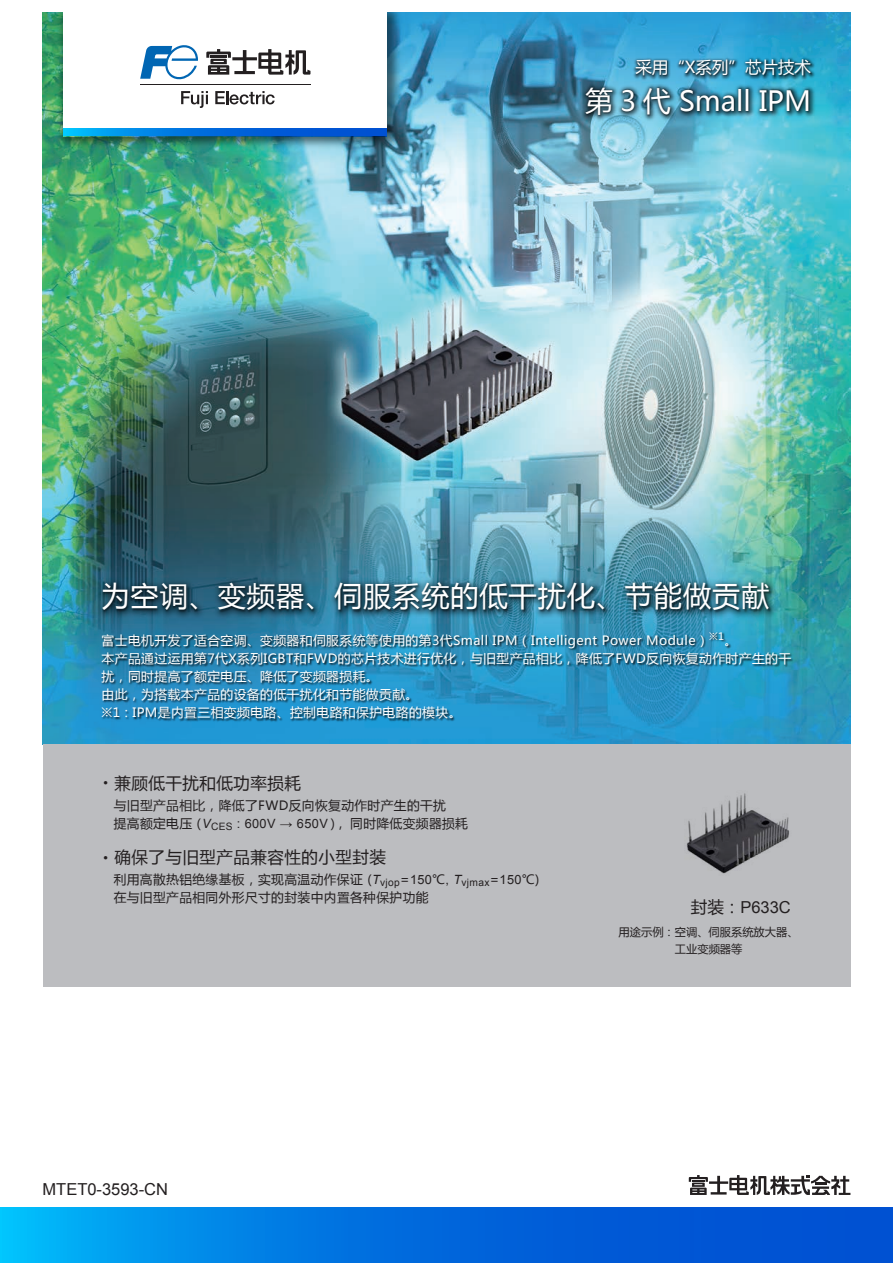
<style>
.page{position:relative;width:893px;height:1263px;background:#fff}
.page>*{position:absolute;margin:0;border:0;box-sizing:border-box;transform-origin:0 0}
.t1{font:28.2px "Microsoft Ya Hei";letter-spacing:.03em;color:#fff}
.t2{font:27.6px "Microsoft Ya Hei";color:#fff}
.t3{font:16.5px "Microsoft Ya Hei";letter-spacing:.03em;color:#231f20}
.t4{font:16.5px "Arial";color:#231f20}
.t5{font:16.5px "Microsoft Ya Hei";color:#fff}
.t6{font:12.75px/18px "Microsoft Ya Hei";letter-spacing:.03em;color:#fff}
.t7{font:12.75px/18px "Microsoft Ya Hei";letter-spacing:.03em;color:#231f20}
.t8{font:11.25px/17px "Microsoft Ya Hei";color:#231f20;text-align:center}
.s1{font-family:"Koz Go Pro"}
.s2{font-family:"Arial";font-style:italic}
.s3{font-family:"Arial"}
.s4{font-family:"Microsoft Ya Hei"}
</style>
<div class="page">
<img style="left:43px;top:13px;width:807px;height:731px">
<div style="left:43px;top:744px;width:807px;height:242px;background:#bcbdc0"></div>
<img style="left:42px;top:13px;width:399px;height:151px">
<svg style="left:64px;top:128px;width:323px;height:8px;background:#0072df"></svg>
<div style="left:64px;top:0;width:323px;height:128px;background:#fff"></div>
<svg style="left:0;top:1208px;width:893px;height:55px;background:#0071df"></svg>
<img style="left:100px;top:627px;width:696px;height:107px">
<img style="left:686px;top:793px;width:103px;height:81px">
<img style="left:94px;top:574px;width:686px;height:48px">
<img style="left:100px;top:580px;width:674px;height:37px">
<img style="left:632px;top:55px;width:184px;height:26px">
<img style="left:634px;top:58px;width:179px;height:22px">
<img style="left:580px;top:82px;width:237px;height:42px">
<img style="left:584px;top:85px;width:231px;height:37px">
<svg style="left:140px;top:45px;width:58px;height:35px"></svg>
<svg style="left:206px;top:49px;width:104px;height:26px"></svg>
<hr style="left:140px;top:84px;width:170px;height:1px;background:#231f20">
<svg style="left:181px;top:91px;width:27px;height:17px"></svg>
<svg style="left:215px;top:91px;width:60px;height:13px"></svg>
<svg style="left:689px;top:1175px;width:161px;height:20px"></svg>
<p class="t5" style="left:635px;top:56px;width:177px">采用“X系列”芯片技术</p>
<h2 class="t2" style="left:585px;top:82px;width:227px">第 3 代 Small IPM</h2>
<h1 class="t1" style="left:102px;top:577px;width:669px">为空调、变频器、伺服系统的低干扰化、节能做贡献</h1>
<p class="t6" style="left:102px;top:631px;width:691px">富士电机开发了适合空调、变频器和伺服系统等使用的第3代Small IPM（Intelligent Power Module）<sup>※1</sup>。<br>本产品通过运用第7代X系列IGBT和FWD的芯片技术进行优化，与旧型产品相比，降低了FWD反向恢复动作时产生的干扰，同时提高了额定电压、降低了变频器损耗。<br>由此，为搭载本产品的设备的低干扰化和节能做贡献。<br>※1 : IPM是内置三相变频电路、控制电路和保护电路的模块。</p>
<p class="t3" style="left:97px;top:772px;width:205px"><span class="s1">・</span>兼顾低干扰和低功率损耗</p>
<p class="t7" style="left:114px;top:796px;width:356px">与旧型产品相比，降低了FWD反向恢复动作时产生的干扰<br>提高额定电压（<span class="s2">V</span><sub>CES</sub> <span class="s3">: 600V → 650V</span>），同时降低变频器损耗</p>
<p class="t3" style="left:97px;top:846px;width:290px"><span class="s1">・</span>确保了与旧型产品兼容性的小型封装</p>
<p class="t7" style="left:114px;top:870px;width:427px">利用高散热铝绝缘基板，实现高温动作保证 (<span class="s2">T</span><sub>vjop</sub>=<span class="s3">150</span>℃<span class="s3">,</span> <span class="s2">T</span><sub>vjmax</sub>=<span class="s3">150</span>℃)在与旧型产品相同外形尺寸的封装中内置各种保护功能</p>
<p class="t4" style="left:691px;top:896px;width:101px"><span class="s4">封装：</span>P633C</p>
<p class="t8" style="left:619px;top:923px;width:181px">用途示例：空调、伺服系统放大器、工业变频器等</p>
<p class="t4" style="left:43px;top:1178px;width:127px">MTET0-3593-CN</p>
</div>
